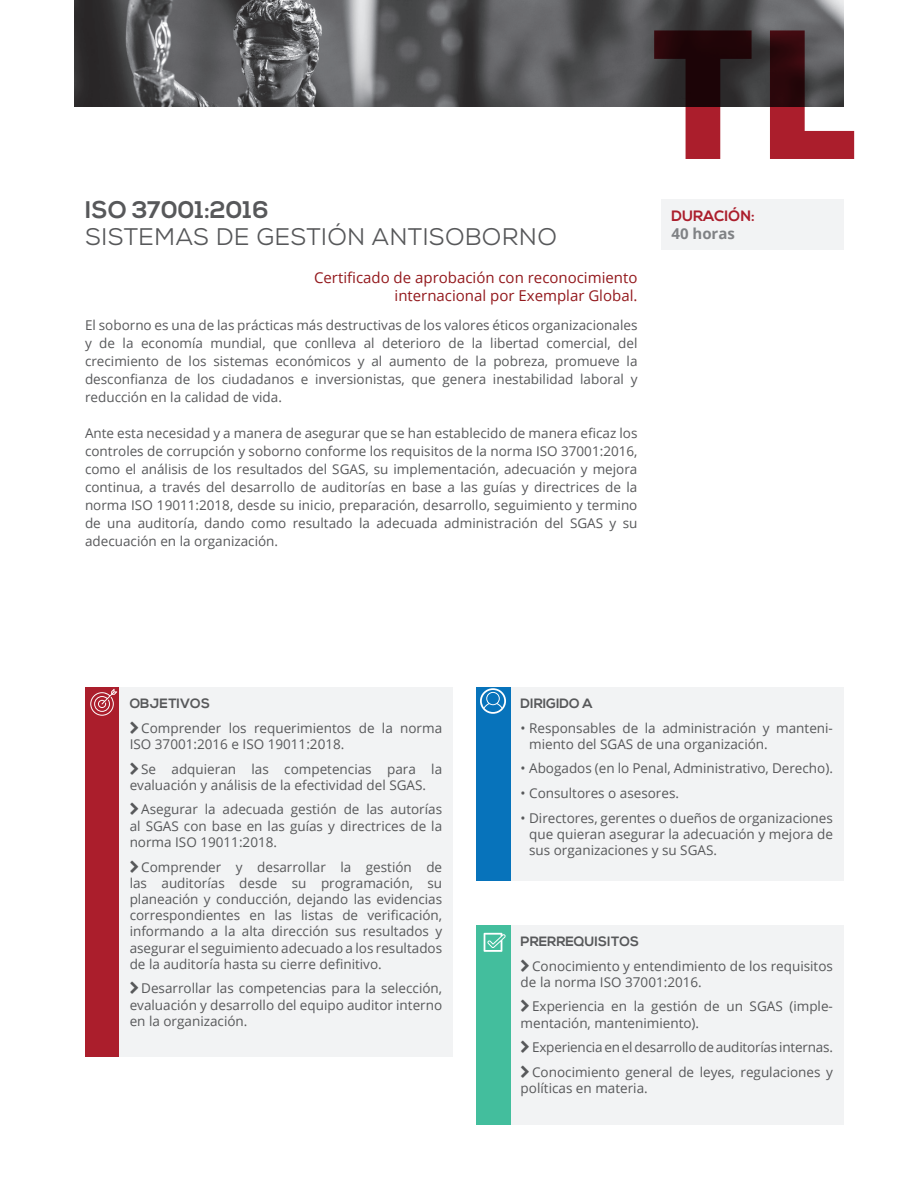
<style>
.page{position:relative;width:918px;height:1188px;background:#fff}
.page>*{position:absolute;margin:0;border:0;box-sizing:border-box;transform-origin:0 0}
.t1{font:800 180px "Open Sans";color:#ab1e2c}
.t2{font:24px "Nexa";letter-spacing:.01em;color:#57585a}
.t3{font:700 24px "Nexa";letter-spacing:.01em;color:#57585a}
.t4{font:15px/18px "Open Sans";color:#93191d;text-align:right}
.Secciones{font:700 15px "Nexa";color:#ab1e2c}
.Secciones-2{font:700 15px "Open Sans";color:#808285}
.t5{font:13.5px/16.2px "Open Sans";color:#57585a;text-align:justify}
.t6{font:700 13.5px "Nexa";color:#57585a}
</style>
<div class="page">
<img style="left:74px;top:0;width:770px;height:106px">
<div style="left:661px;top:199px;width:183px;height:51px;background:#f2f3f4"></div>
<div style="left:85px;top:687px;width:34px;height:369px;background:#ab1e2c"></div>
<div style="left:119px;top:687px;width:334px;height:369px;background:#f2f3f4"></div>
<svg style="left:90px;top:689px;width:27px;height:27px"></svg>
<div style="left:510px;top:687px;width:334px;height:194px;background:#f2f3f4"></div>
<div style="left:510px;top:925px;width:334px;height:199px;background:#f2f3f4"></div>
<div style="left:476px;top:687px;width:34px;height:194px;background:#0773bb"></div>
<div style="left:476px;top:925px;width:34px;height:199px;background:#43be9d"></div>
<svg style="left:480px;top:688px;width:26px;height:26px"></svg>
<svg style="left:484px;top:933px;width:22px;height:19px"></svg>
<p class="t3" style="left:85px;top:195px;width:185px">ISO 37001:2016</p>
<p class="t2" style="left:85px;top:221px;width:473px">SISTEMAS DE GESTIÓN ANTISOBORNO</p>
<p class="t4" style="left:314px;top:268px;width:325px">Certificado de aprobación con reconocimiento internacional por Exemplar Global.</p>
<p class="t5" style="left:85px;top:316px;width:554px;line-height:18px">El soborno es una de las prácticas más destructivas de los valores éticos organizacionales y de la economía mundial, que conlleva al deterioro de la libertad comercial, del crecimiento de los sistemas económicos y al aumento de la pobreza, promueve la desconfianza de los ciudadanos e inversionistas, que genera inestabilidad laboral y reducción en la calidad de vida.</p>
<p class="t5" style="left:85px;top:424px;width:554px;line-height:18px">Ante esta necesidad y a manera de asegurar que se han establecido de manera eficaz los controles de corrupción y soborno conforme los requisitos de la norma ISO 37001:2016, como el análisis de los resultados del SGAS, su implementación, adecuación y mejora continua, a través del desarrollo de auditorías en base a las guías y directrices de la norma ISO 19011:2018, desde su inicio, preparación, desarrollo, seguimiento y termino de una auditoría, dando como resultado la adecuada administración del SGAS y su adecuación en la organización.</p>
<h1 class="t1" style="left:650px;top:-43px;width:213px">TL</h1>
<p class="Secciones" style="left:671px;top:208px;width:85px">DURACIÓN:</p>
<p class="Secciones-2" style="left:671px;top:223px;width:65px">40 horas</p>
<p class="t6" style="left:130px;top:696px;width:82px">OBJETIVOS</p>
<p class="t5" style="left:130px;top:719px;width:314px;text-indent:11px">Comprender los requerimientos de la norma<br>ISO 37001:2016 e ISO 19011:2018.</p>
<p class="t5" style="left:130px;top:760px;width:314px;text-indent:11px">Se adquieran las competencias para la evaluación y análisis de la efectividad del SGAS.</p>
<p class="t5" style="left:130px;top:801px;width:314px;text-indent:11px">Asegurar la adecuada gestión de las autorías al SGAS con base en las guías y directrices de la norma ISO 19011:2018.</p>
<p class="t5" style="left:130px;top:858px;width:314px;text-indent:11px">Comprender y desarrollar la gestión de las auditorías desde su programación, su planeación y conducción, dejando las evidencias correspondientes en las listas de verificación, informando a la alta dirección sus resultados y asegurar el seguimiento adecuado a los resultados de la auditoría hasta su cierre definitivo.</p>
<p class="t5" style="left:130px;top:980px;width:314px;text-indent:11px">Desarrollar las competencias para la selección, evaluación y desarrollo del equipo auditor interno en la organización.</p>
<p class="t6" style="left:521px;top:695px;width:74px">DIRIGIDO A</p>
<p class="t5" style="left:529px;top:719px;width:305px;text-indent:-9px">• Responsables de la administración y manteni&shy;miento del SGAS de una organización.</p>
<p class="t5" style="left:521px;top:760px;width:314px">• Abogados (en lo Penal, Administrativo, Derecho).</p>
<p class="t5" style="left:521px;top:785px;width:160px">• Consultores o asesores.</p>
<p class="t5" style="left:529px;top:810px;width:305px;text-indent:-9px">• Directores, gerentes o dueños de organizaciones que quieran asegurar la adecuación y mejora de sus organizaciones y su SGAS.</p>
<p class="t6" style="left:521px;top:933px;width:120px">PRERREQUISITOS</p>
<p class="t5" style="left:521px;top:957px;width:314px;text-indent:11px">Conocimiento y entendimiento de los requisitos de la norma ISO 37001:2016.</p>
<p class="t5" style="left:521px;top:998px;width:314px;text-indent:11px">Experiencia en la gestión de un SGAS (imple&shy;mentación, mantenimiento).</p>
<p class="t5" style="left:532px;top:1039px;width:302px">Experiencia en el desarrollo de auditorías internas.</p>
<p class="t5" style="left:521px;top:1064px;width:314px;text-indent:11px">Conocimiento general de leyes, regulaciones y políticas en materia.</p>
</div>
